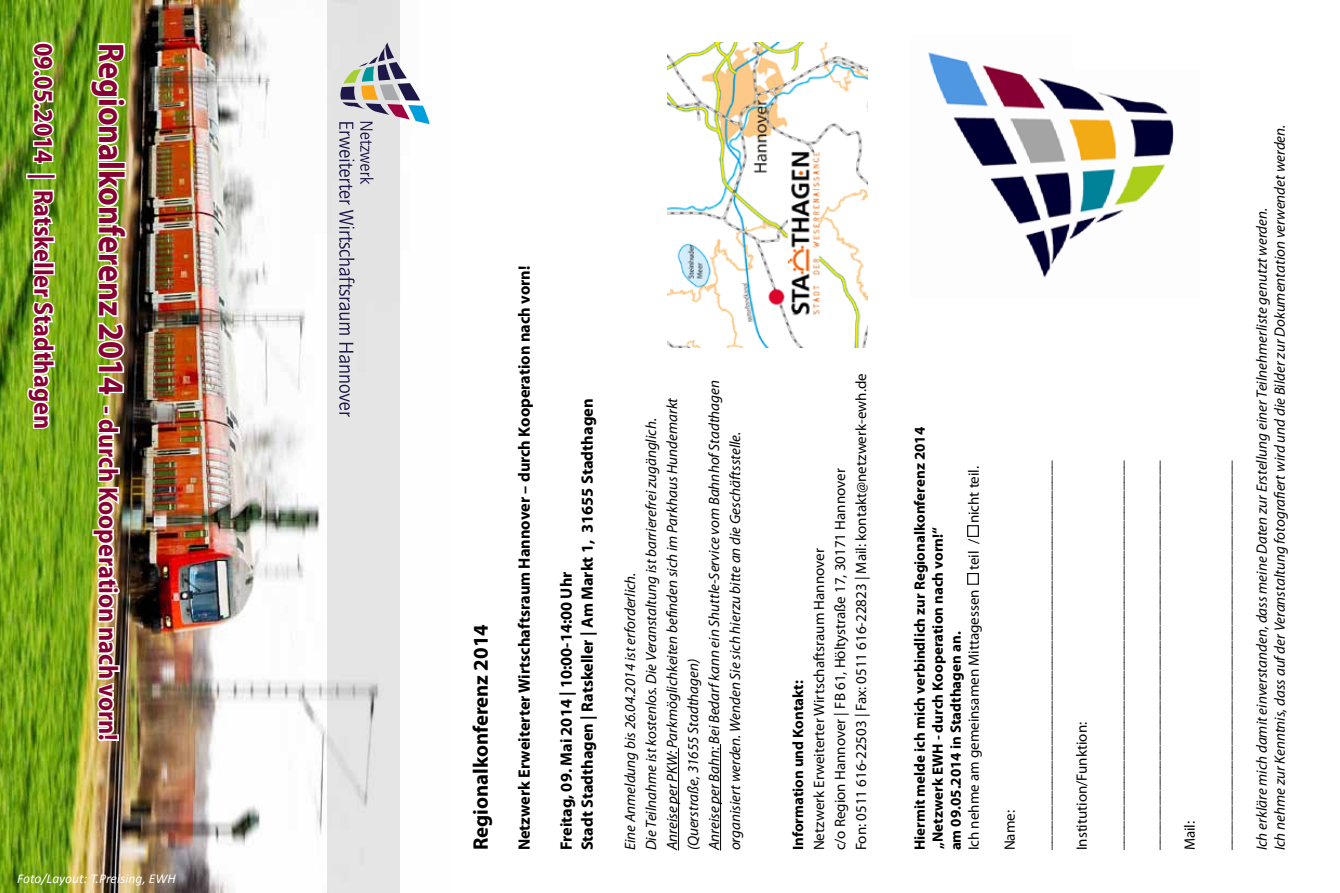
<style>
.page{position:relative;width:1340px;height:893px;background:#fff}
.page>*{position:absolute;margin:0;border:0;box-sizing:border-box;transform-origin:0 0}
.t1{font:700 27px "Myriad Pro";color:#860033;scale:.9 1}
.t2{font:700 21px "Myriad Pro";color:#000}
.t3{font:700 16.5px/21px "Myriad Pro";color:#000}
.t4{font:italic 15px/21px "Myriad Pro";color:#000}
.t5{font:15px/21px "Myriad Pro";color:#000}
.t6{font:700 15px/18px "Myriad Pro";color:#000}
.t7{font:italic 13.5px "Calibri";color:#fff}
.s1{font-size:36px}
</style>
<div class="page">
<img style="left:0;top:0;width:430px;height:893px">
<svg style="left:89px;top:42px;width:38px;height:121px"></svg>
<div style="left:98px;top:162px;width:28px;height:8px;border:3px solid #fff"></div>
<img style="left:96px;top:169px;width:32px;height:228px">
<div style="left:103px;top:405px;width:6px;height:10px;border:3px solid #fff"></div>
<img style="left:91px;top:417px;width:30px;height:326px">
<img style="left:31px;top:0;width:24px;height:165px">
<svg style="left:30px;top:188px;width:27px;height:76px"></svg>
<div style="left:33px;top:262px;width:22px;height:7px;border:3px solid #fff"></div>
<div style="left:33px;top:269px;width:22px;height:6px;border:3px solid #fff"></div>
<svg style="left:26px;top:273px;width:31px;height:157px"></svg>
<hr style="left:678px;top:748px;width:1px;height:102px;background:#000">
<hr style="left:720px;top:744px;width:1px;height:106px;background:#000">
<div style="left:967px;top:525px;width:11px;height:12px;border:1px solid #000"></div>
<div style="left:967px;top:573px;width:11px;height:12px;border:1px solid #000"></div>
<div style="left:327px;top:0;width:72px;height:893px;background:#e5e5e5"></div>
<svg style="left:339px;top:43px;width:90px;height:292px"></svg>
<svg style="left:339px;top:343px;width:14px;height:74px"></svg>
<img style="left:928px;top:52px;width:246px;height:226px">
<img style="left:667px;top:43px;width:200px;height:305px">
<h1 class="t1" style="left:61px;top:43px;width:431px;rotate:90deg">09.05.2014 | Ratskeller Stadthagen</h1>
<h1 class="t1" style="left:126px;top:43px;width:777px;rotate:90deg"><span class="s1">Regionalkonferenz 2014</span> - durch Kooperation nach vorn!</h1>
<p class="t7" style="left:17px;top:869px;width:160px">Foto/Layout: T.Preising, EWH</p>
<h2 class="t2" style="left:467px;top:850px;width:228px;rotate:-90deg">Regionalkonferenz 2014</h2>
<p class="t3" style="left:513px;top:850px;width:586px;rotate:-90deg">Netzwerk Erweiterter Wirtschaftsraum Hannover – durch Kooperation nach vorn!</p>
<p class="t3" style="left:555px;top:850px;width:454px;rotate:-90deg">Freitag, 09. Mai 2014 | 10:00-14:00 Uhr<br>Stadt Stadthagen | Ratskeller | Am Markt 1, 31655 Stadthagen</p>
<p class="t4" style="left:619px;top:850px;width:472px;rotate:-90deg">Eine Anmeldung bis 26.04.2014 ist erforderlich.<br>Die Teilnahme ist kostenlos. Die Veranstaltung ist barrierefrei zugänglich.<br>Anreise per PKW: Parkmöglichkeiten befinden sich im Parkhaus Hundemarkt (Querstraße, 31655 Stadthagen)<br>Anreise per Bahn: Bei Bedarf kann ein Shuttle-Service vom Bahnhof Stadthagen organisiert werden. Wenden Sie sich hierzu bitte an die Geschäftsstelle.</p>
<p class="t6" style="left:788px;top:850px;width:171px;rotate:-90deg">Information und Kontakt:</p>
<p class="t5" style="left:808px;top:850px;width:479px;rotate:-90deg">Netzwerk Erweiterter Wirtschaftsraum Hannover<br>c/o Region Hannover | FB 61, Höltystraße 17, 30171 Hannover<br>Fon: 0511 616-22503 | Fax: 0511 616-22823 | Mail: kontakt@netzwerk-ewh.de</p>
<p class="t6" style="left:910px;top:850px;width:425px;rotate:-90deg">Hiermit melde ich mich verbindlich zur Regionalkonferenz 2014 „Netzwerk EWH - durch Kooperation nach vorn!“<br>am 09.05.2014 in Stadthagen an.</p>
<p class="t5" style="left:963px;top:570px;width:106px;rotate:-90deg">teil / nicht teil.</p>
<p class="t5" style="left:963px;top:850px;width:263px;rotate:-90deg">Ich nehme am gemeinsamen Mittagessen</p>
<p class="t5" style="left:999px;top:850px;width:42px;rotate:-90deg">Name:</p>
<p class="t5" style="left:1035px;top:850px;width:392px;rotate:-90deg">____________________________________________________</p>
<p class="t5" style="left:1071px;top:850px;width:130px;rotate:-90deg">Institution/Funktion:</p>
<p class="t5" style="left:1107px;top:850px;width:392px;rotate:-90deg">____________________________________________________</p>
<p class="t5" style="left:1143px;top:850px;width:392px;rotate:-90deg">____________________________________________________</p>
<p class="t5" style="left:1179px;top:850px;width:31px;rotate:-90deg">Mail:</p>
<p class="t5" style="left:1215px;top:850px;width:392px;rotate:-90deg">____________________________________________________</p>
<p class="t4" style="left:1252px;top:850px;width:727px;line-height:18px;rotate:-90deg">Ich erkläre mich damit einverstanden, dass meine Daten zur Erstellung einer Teilnehmerliste genutzt werden.<br>Ich nehme zur Kenntnis, dass auf der Veranstaltung fotografiert wird und die Bilder zur Dokumentation verwendet werden.</p>
</div>
